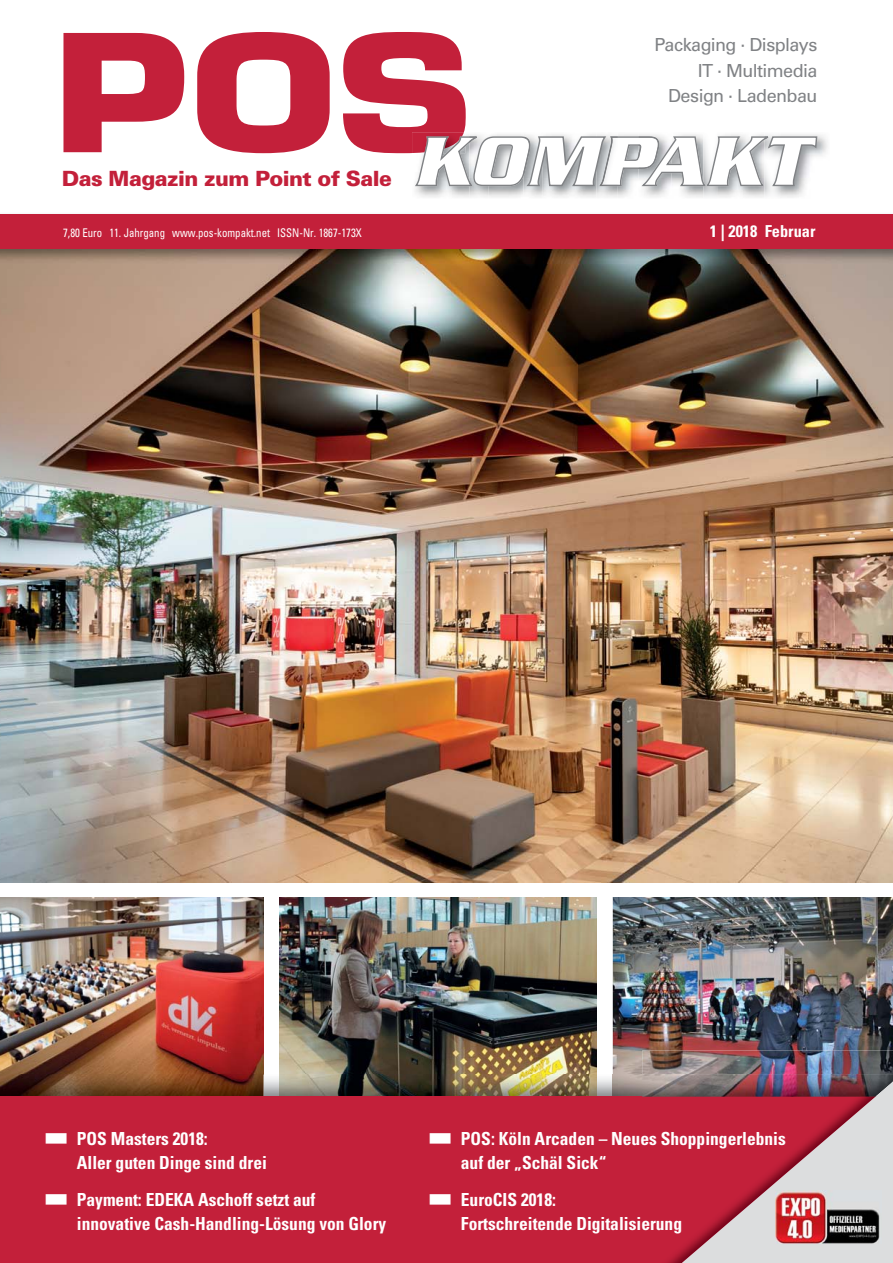
<style>
.page{position:relative;width:893px;height:1263px;background:#fff}
.page>*{position:absolute;margin:0;border:0;box-sizing:border-box;transform-origin:0 0}
.t1{font:700 159px "Eurostile LT Std";color:#c3203a;scale:1.2 1}
.t2{font:900 21px "Univers LTCE";letter-spacing:-.03em;color:#c3203a}
.t3{font:700 condensed 18px/24px "Univers";color:#fff}
.t4{font:18px/25.5px "Univers LTCE";letter-spacing:-.03em;color:#808285;text-align:right}
.t5{font:700 condensed 16.5px "Univers";color:#fff}
.t6{font:condensed 12px "Univers";color:#fff;scale:.9 1}
</style>
<div class="page">
<img style="left:613px;top:897px;width:280px;height:177px">
<img style="left:0;top:214px;width:893px;height:668px">
<img style="left:280px;top:897px;width:316px;height:177px">
<img style="left:0;top:897px;width:264px;height:200px">
<img style="left:262px;top:1074px;width:18px;height:23px">
<img style="left:280px;top:1074px;width:374px;height:23px">
<div style="left:0;top:1097px;width:893px;height:166px;background:#c3203a"></div>
<img style="left:415px;top:134px;width:54px;height:64px">
<img style="left:412px;top:132px;width:54px;height:21px">
<img style="left:469px;top:132px;width:20px;height:67px">
<img style="left:618px;top:134px;width:21px;height:64px">
<img style="left:681px;top:134px;width:22px;height:64px">
<img style="left:639px;top:134px;width:29px;height:63px">
<img style="left:717px;top:134px;width:47px;height:64px">
<img style="left:703px;top:187px;width:14px;height:10px">
<img style="left:780px;top:134px;width:48px;height:64px">
<img style="left:764px;top:134px;width:16px;height:63px">
<img style="left:543px;top:134px;width:53px;height:64px">
<img style="left:523px;top:132px;width:20px;height:67px">
<img style="left:596px;top:134px;width:22px;height:63px">
<svg style="left:415px;top:135px;width:403px;height:52px"></svg>
<img style="left:642px;top:1050px;width:251px;height:24px">
<svg style="left:654px;top:1062px;width:239px;height:201px"></svg>
<img style="left:775px;top:1191px;width:106px;height:53px">
<div style="left:0;top:215px;width:893px;height:34px;background:#c3203a"></div>
<h1 class="t1" style="left:52px;top:20px;width:352px">POS</h1>
<p class="t4" style="left:654px;top:34px;width:165px">Packaging · Displays<br>IT · Multimedia<br>Design · Ladenbau</p>
<p class="t2" style="left:62px;top:171px;width:331px">Das Magazin zum Point of Sale</p>
<p class="t6" style="left:63px;top:229px;width:333px">7,80 Euro 11. Jahrgang www.pos-kompakt.net ISSN-Nr. 1867-173X</p>
<p class="t5" style="left:710px;top:225px;width:107px">1 | 2018 Februar</p>
<p class="t3" style="left:77px;top:1129px;width:192px;text-indent:-34px">■ POS Masters 2018:<br>Aller guten Dinge sind drei</p>
<p class="t3" style="left:77px;top:1190px;width:311px;text-indent:-34px">■ Payment: EDEKA Aschoff setzt auf innovative Cash-Handling-Lösung von Glory</p>
<p class="t3" style="left:461px;top:1129px;width:326px;text-indent:-34px">■ POS: Köln Arcaden – Neues Shoppingerlebnis auf der „Schäl Sick“</p>
<p class="t3" style="left:461px;top:1190px;width:223px;text-indent:-34px">■ EuroCIS 2018:<br>Fortschreitende Digitalisierung</p>
</div>
